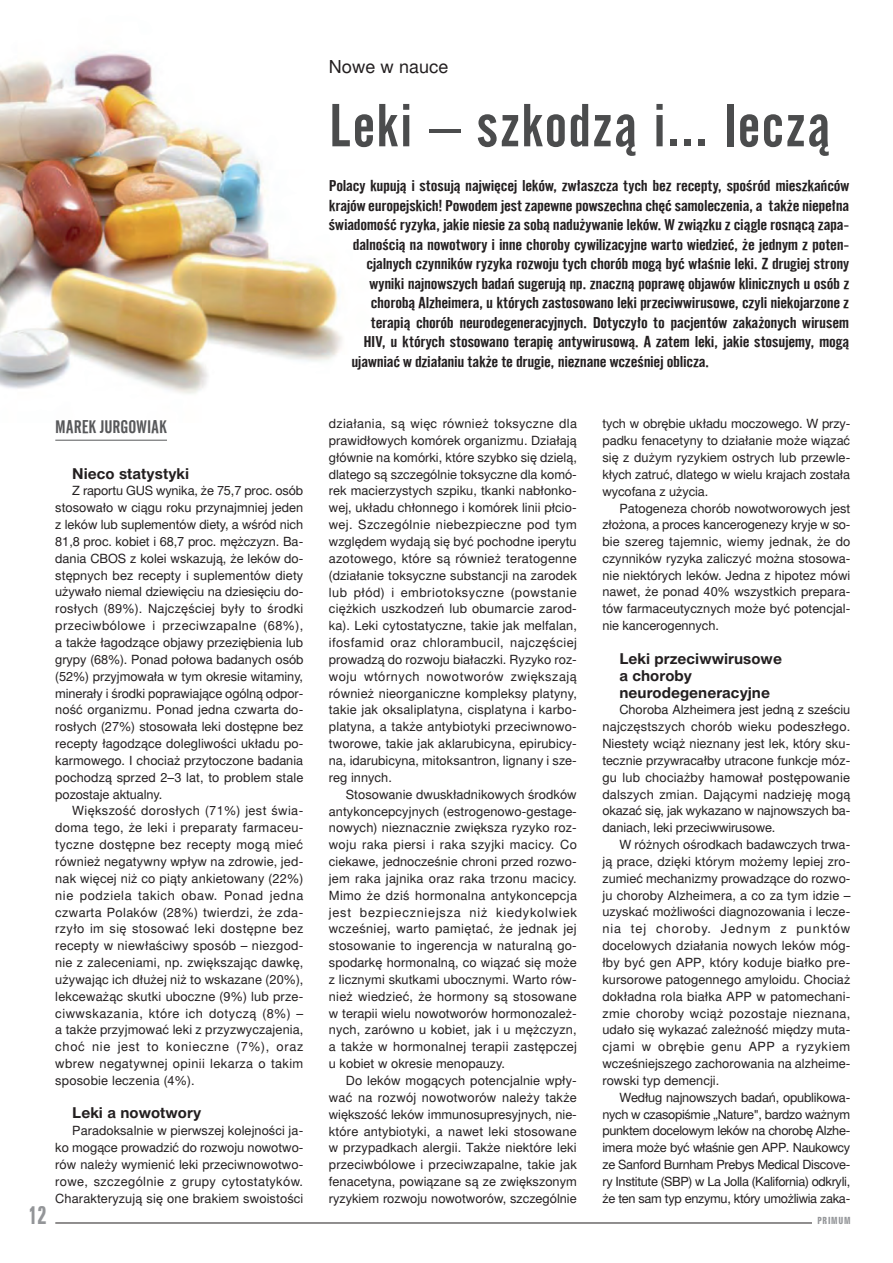
<style>
.page{position:relative;width:893px;height:1263px;background:#fff}
.page>*{position:absolute;margin:0;border:0;box-sizing:border-box;transform-origin:0 0}
.tytul_40{font:60px "Alternate Gothic No 2 EU Normal";letter-spacing:.025em;color:#4b4c4d;scale:1.05 1}
.t1{font:23.1px "Zurich Bd X Cn PL";color:#939598;scale:.82 1}
.podpis_poczatek{font:18px "Alternate Gothic No 2 EU Normal";letter-spacing:.005em;color:#57585a;scale:1.05 1}
.naglowek{font:18px "Switzer EFN";letter-spacing:.005em;color:#231f20}
.tekst_pod_tytulem{font:15.6px "Alternate Gothic No 2 EU Normal";letter-spacing:-.01em;color:#231f20;scale:1.22 1}
.srodtytul_2{font:700 15px/16.8px "Switzer EFN";color:#231f20}
.tekst_wciecie{font:12.75px/16.8px "Switzer EFN";color:#231f20;text-align:justify}
.t2{font:9px "Zurich Bd X Cn PL";letter-spacing:.08em;color:#939598}
</style>
<div class="page">
<hr style="left:55px;top:1223px;width:795px;height:1px;background:#231f20">
<div style="left:812px;top:1216px;width:38px;height:9px;background:#fff"></div>
<img style="left:0;top:51px;width:342px;height:343px">
<hr style="left:55px;top:440px;width:112px;height:1px;background:#57585a">
<p class="naglowek" style="left:329px;top:56px;width:121px">Nowe w nauce</p>
<p class="tytul_40" style="left:329px;top:92px;width:479px">Leki – szkodzą i... leczą</p>
<p class="tekst_pod_tytulem" style="left:329px;top:177px;width:428px">Polacy kupują i stosują najwięcej leków, zwłaszcza tych bez recepty, spośród mieszkańców</p>
<p class="tekst_pod_tytulem" style="left:329px;top:197px;width:428px">krajów europejskich! Powodem jest zapewne powszechna chęć samoleczenia, a także niepełna</p>
<p class="tekst_pod_tytulem" style="left:329px;top:216px;width:428px">świadomość ryzyka, jakie niesie za sobą nadużywanie leków. W związku z ciągle rosnącą zapa-</p>
<p class="tekst_pod_tytulem" style="left:353px;top:236px;width:408px">dalnością na nowotwory i inne choroby cywilizacyjne warto wiedzieć, że jednym z poten-</p>
<p class="tekst_pod_tytulem" style="left:366px;top:255px;width:397px">cjalnych czynników ryzyka rozwoju tych chorób mogą być właśnie leki. Z drugiej strony</p>
<p class="tekst_pod_tytulem" style="left:369px;top:275px;width:395px">wyniki najnowszych badań sugerują np. znaczną poprawę objawów klinicznych u osób z</p>
<p class="tekst_pod_tytulem" style="left:371px;top:294px;width:394px">chorobą Alzheimera, u których zastosowano leki przeciwwirusowe, czyli niekojarzone z</p>
<p class="tekst_pod_tytulem" style="left:371px;top:314px;width:394px">terapią chorób neurodegeneracyjnych. Dotyczyło to pacjentów zakażonych wirusem</p>
<p class="tekst_pod_tytulem" style="left:363px;top:333px;width:400px">HIV, u których stosowano terapię antywirusową. A zatem leki, jakie stosujemy, mogą</p>
<p class="tekst_pod_tytulem" style="left:351px;top:353px;width:295px">ujawniać w działaniu także te drugie, nieznane wcześniej oblicza.</p>
<p class="tekst_wciecie" style="left:329px;top:415px;width:250px">działania, są więc również toksyczne dla prawidłowych komórek organizmu. Działają głównie na komórki, które szybko się dzielą, dlatego są szczególnie toksyczne dla komó&shy;rek macierzystych szpiku, tkanki nabłonko&shy;wej, układu chłonnego i komórek linii płcio&shy;wej. Szczególnie niebezpieczne pod tym względem wydają się być pochodne iperytu azotowego, które są również teratogenne (działanie toksyczne substancji na zarodek lub płód) i embriotoksyczne (powstanie ciężkich uszkodzeń lub obumarcie zarod&shy;ka). Leki cytostatyczne, takie jak melfalan, ifosfamid oraz chlorambucil, najczęściej prowadzą do rozwoju białaczki. Ryzyko roz&shy;woju wtórnych nowotworów zwiększają również nieorganiczne kompleksy platyny, takie jak oksaliplatyna, cisplatyna i karbo&shy;platyna, a także antybiotyki przeciwnowo&shy;tworowe, takie jak aklarubicyna, epirubicy&shy;na, idarubicyna, mitoksantron, lignany i sze&shy;reg innych.</p>
<p class="tekst_wciecie" style="left:329px;top:786px;width:250px;text-indent:17px">Stosowanie dwuskładnikowych środków antykoncepcyjnych (estrogenowo-gestage&shy;nowych) nieznacznie zwiększa ryzyko roz&shy;woju raka piersi i raka szyjki macicy. Co ciekawe, jednocześnie chroni przed rozwo&shy;jem raka jajnika oraz raka trzonu macicy.<br>Mimo że dziś hormonalna antykoncepcja jest bezpieczniejsza niż kiedykolwiek wcześniej, warto pamiętać, że jednak jej stosowanie to ingerencja w naturalną go&shy;spodarkę hormonalną, co wiązać się może z licznymi skutkami ubocznymi. Warto rów&shy;nież wiedzieć, że hormony są stosowane w terapii wielu nowotworów hormonozależ&shy;nych, zarówno u kobiet, jak i u mężczyzn, a także w hormonalnej terapii zastępczej u kobiet w okresie menopauzy.</p>
<p class="tekst_wciecie" style="left:329px;top:1072px;width:250px;text-indent:17px">Do leków mogących potencjalnie wpły&shy;wać na rozwój nowotworów należy także większość leków immunosupresyjnych, nie&shy;które antybiotyki, a nawet leki stosowane w przypadkach alergii. Także niektóre leki przeciwbólowe i przeciwzapalne, takie jak fenacetyna, powiązane są ze zwiększonym ryzykiem rozwoju nowotworów, szczególnie</p>
<p class="tekst_wciecie" style="left:602px;top:416px;width:250px">tych w obrębie układu moczowego. W przy&shy;padku fenacetyny to działanie może wiązać się z dużym ryzykiem ostrych lub przewle&shy;kłych zatruć, dlatego w wielu krajach została wycofana z użycia.</p>
<p class="tekst_wciecie" style="left:602px;top:500px;width:250px;text-indent:17px">Patogeneza chorób nowotworowych jest złożona, a proces kancerogenezy kryje w so&shy;bie szereg tajemnic, wiemy jednak, że do czynników ryzyka zaliczyć można stosowa&shy;nie niektórych leków. Jedna z hipotez mówi nawet, że ponad 40% wszystkich prepara&shy;tów farmaceutycznych może być potencjal&shy;nie kancerogennych.</p>
<p class="srodtytul_2" style="left:619px;top:650px;width:164px">Leki przeciwwirusowe a choroby neurodegeneracyjne</p>
<p class="tekst_wciecie" style="left:602px;top:702px;width:250px;text-indent:17px">Choroba Alzheimera jest jedną z sześciu najczęstszych chorób wieku podeszłego.<br>Niestety wciąż nieznany jest lek, który sku&shy;tecznie przywracałby utracone funkcje móz&shy;gu lub chociażby hamował postępowanie dalszych zmian. Dającymi nadzieję mogą okazać się, jak wykazano w najnowszych ba&shy;daniach, leki przeciwwirusowe.</p>
<p class="tekst_wciecie" style="left:602px;top:836px;width:250px;text-indent:17px">W różnych ośrodkach badawczych trwa&shy;ją prace, dzięki którym możemy lepiej zro&shy;zumieć mechanizmy prowadzące do rozwo&shy;ju choroby Alzheimera, a co za tym idzie – uzyskać możliwości diagnozowania i lecze&shy;nia tej choroby. Jednym z punktów docelowych działania nowych leków móg&shy;łby być gen APP, który koduje białko pre&shy;kursorowe patogennego amyloidu. Chociaż dokładna rola białka APP w patomechani&shy;zmie choroby wciąż pozostaje nieznana, udało się wykazać zależność między muta&shy;cjami w obrębie genu APP a ryzykiem wcześniejszego zachorowania na alzheime&shy;rowski typ demencji.</p>
<p class="tekst_wciecie" style="left:602px;top:1089px;width:250px;text-indent:17px">Według najnowszych badań, opublikowa&shy;nych w czasopiśmie „Nature", bardzo ważnym punktem docelowym leków na chorobę Alzhe&shy;imera może być właśnie gen APP. Naukowcy ze Sanford Burnham Prebys Medical Discove&shy;ry Institute (SBP) w La Jolla (Kalifornia) odkryli, że ten sam typ enzymu, który umożliwia zaka-</p>
<p class="podpis_poczatek" style="left:55px;top:417px;width:108px">MAREK JURGOWIAK</p>
<p class="srodtytul_2" style="left:72px;top:465px;width:119px">Nieco statystyki</p>
<p class="tekst_wciecie" style="left:55px;top:483px;width:250px;text-indent:17px">Z raportu GUS wynika, że 75,7 proc. osób stosowało w ciągu roku przynajmniej jeden z leków lub suplementów diety, a wśród nich 81,8 proc. kobiet i 68,7 proc. mężczyzn. Ba&shy;dania CBOS z kolei wskazują, że leków do&shy;stępnych bez recepty i suplementów diety używało niemal dziewięciu na dziesięciu do&shy;rosłych (89%). Najczęściej były to środki przeciwbólowe i przeciwzapalne (68%), a także łagodzące objawy przeziębienia lub grypy (68%). Ponad połowa badanych osób (52%) przyjmowała w tym okresie witaminy, minerały i środki poprawiające ogólną odpor&shy;ność organizmu. Ponad jedna czwarta do&shy;rosłych (27%) stosowała leki dostępne bez recepty łagodzące dolegliwości układu po&shy;karmowego. I chociaż przytoczone badania pochodzą sprzed 2–3 lat, to problem stale pozostaje aktualny.</p>
<p class="tekst_wciecie" style="left:55px;top:803px;width:250px;text-indent:17px">Większość dorosłych (71%) jest świa&shy;doma tego, że leki i preparaty farmaceu&shy;tyczne dostępne bez recepty mogą mieć również negatywny wpływ na zdrowie, jed&shy;nak więcej niż co piąty ankietowany (22%) nie podziela takich obaw. Ponad jedna czwarta Polaków (28%) twierdzi, że zda&shy;rzyło im się stosować leki dostępne bez recepty w niewłaściwy sposób – niezgod&shy;nie z zaleceniami, np. zwiększając dawkę, używając ich dłużej niż to wskazane (20%), lekceważąc skutki uboczne (9%) lub prze&shy;ciwwskazania, które ich dotyczą (8%) – a także przyjmować leki z przyzwyczajenia, choć nie jest to konieczne (7%), oraz wbrew negatywnej opinii lekarza o takim sposobie leczenia (4%).</p>
<p class="srodtytul_2" style="left:72px;top:1105px;width:130px">Leki a nowotwory</p>
<p class="tekst_wciecie" style="left:55px;top:1123px;width:250px;text-indent:17px">Paradoksalnie w pierwszej kolejności ja&shy;ko mogące prowadzić do rozwoju nowotwo&shy;rów należy wymienić leki przeciwnowotwo&shy;rowe, szczególnie z grupy cytostatyków.<br>Charakteryzują się one brakiem swoistości</p>
<h2 class="t1" style="left:29px;top:1200px;width:24px">12</h2>
<p class="t2" style="left:817px;top:1214px;width:35px">PRIMUM</p>
</div>
